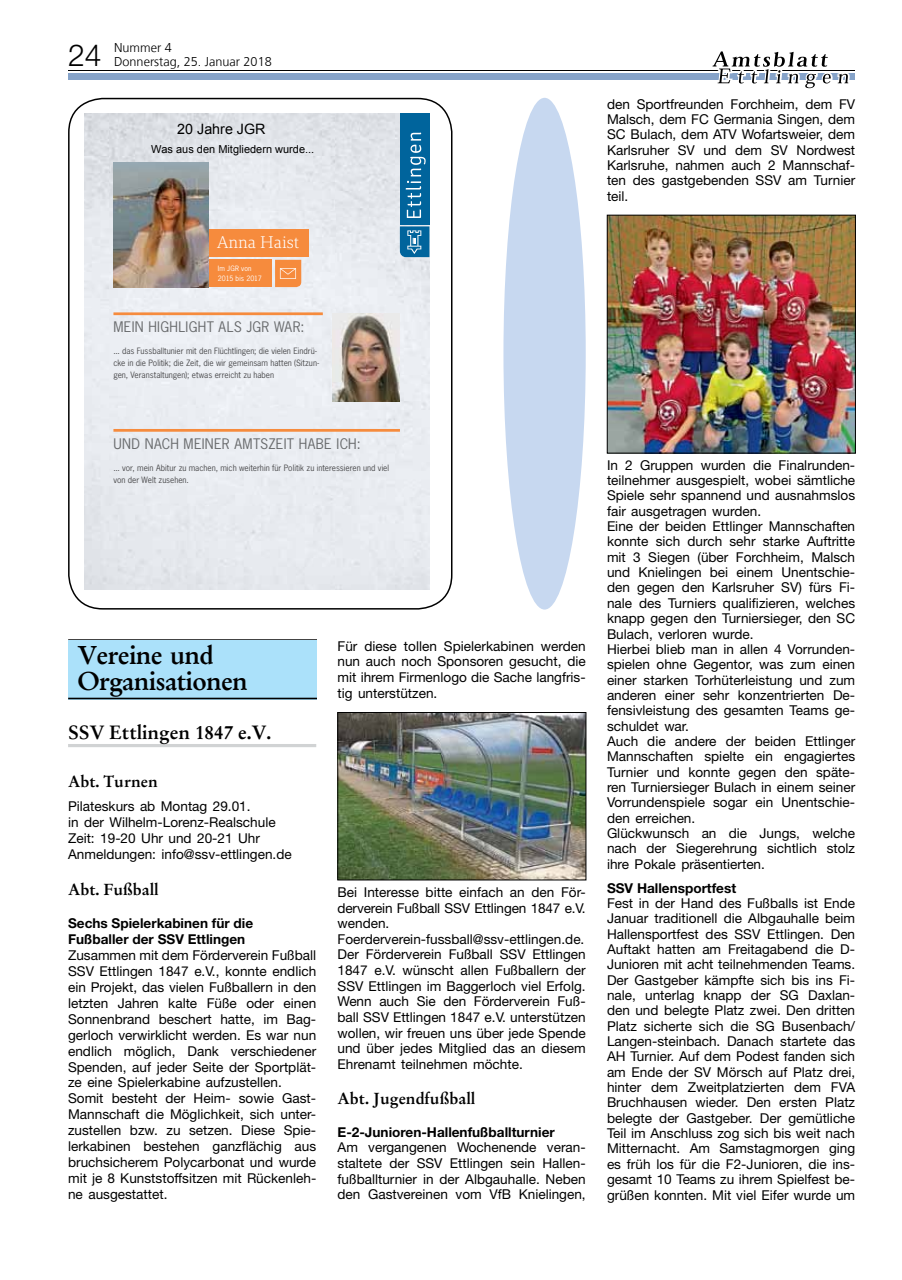
<style>
.page{position:relative;width:902px;height:1280px;background:#fff}
.page>*{position:absolute;margin:0;border:0;box-sizing:border-box;transform-origin:0 0}
.t1{font:300 30.3px "Helvetica Neue";color:#000}
.t2{font:700 25.65px/25.5px "Garamond Stempel BQ";color:#000}
.t3{font:700 19.2px "Stempel Garamond";color:#000}
.t4{font:300 17.25px "Brando";color:#fff}
.t5{font:700 16.05px "Stempel Garamond";color:#000}
.t6{font:14.25px "Arial";color:#000}
.t7{font:13.65px/15.3px "Helvetica Neue";color:#000}
.t8{font:700 13.65px/15.9px "Helvetica Neue";color:#000}
.t9{font:13.65px "News Gothic Std";letter-spacing:.025em;color:#686a6c}
.t10{font:300 12.75px/14.7px "Frutiger";color:#000}
.t11{font:10.95px "Arial";color:#000}
.t12{font:8.25px/11.9px "News Gothic Std";color:#4d4d4f}
.t13{font:6.9px/9.6px "News Gothic Std";letter-spacing:.015em;color:#fff}
</style>
<div class="page">
<hr style="left:68px;top:70px;width:786px;height:1px;background:#000">
<div style="left:68px;top:73px;width:786px;height:6px;background:#86a3c9"></div>
<svg style="left:712px;top:51px;width:140px;height:38px"></svg>
<hr style="left:68px;top:744px;width:248px;height:3px;background:#d1d3d4">
<hr style="left:68px;top:639px;width:248px;height:1px;background:#000">
<div style="left:68px;top:640px;width:248px;height:59px;background:#abe1fa"></div>
<hr style="left:68px;top:698px;width:248px;height:1px;background:#000">
<img style="left:339px;top:714px;width:245px;height:164px">
<div style="left:337px;top:712px;width:249px;height:168px;border:1px solid #000"></div>
<img style="left:609px;top:217px;width:244px;height:234px">
<div style="left:607px;top:215px;width:248px;height:238px;border:1px solid #000"></div>
<div style="left:68px;top:98px;width:384px;height:512px;border:2px solid #000;border-radius:34px"></div>
<img style="left:85px;top:113px;width:344px;height:476px">
<div style="left:400px;top:113px;width:29px;height:112px;background:#00649c"></div>
<svg style="left:400px;top:226px;width:29px;height:31px"></svg>
<svg style="left:405px;top:133px;width:20px;height:85px"></svg>
<div style="left:209px;top:229px;width:100px;height:27px;background:#f68b3d"></div>
<svg style="left:275px;top:260px;width:26px;height:27px"></svg>
<div style="left:209px;top:260px;width:62px;height:27px;background:#f68b3d"></div>
<img style="left:113px;top:163px;width:96px;height:124px">
<hr style="left:113px;top:312px;width:210px;height:3px;background:#f68b3d">
<hr style="left:113px;top:429px;width:287px;height:3px;background:#f68b3d">
<img style="left:332px;top:313px;width:68px;height:89px">
<div style="left:503px;top:98px;width:82px;height:512px;background:#c7d8f0;border-radius:50%"></div>
<h1 class="t1" style="left:68px;top:37px;width:35px">24</h1>
<p class="t10" style="left:114px;top:40px;width:159px">Nummer 4<br>Donnerstag, 25. Januar 2018</p>
<p class="t6" style="left:177px;top:120px;width:90px">20 Jahre JGR</p>
<p class="t11" style="left:151px;top:142px;width:165px">Was aus den Mitgliedern wurde...</p>
<p class="t4" style="left:217px;top:236px;width:84px">Anna Haist</p>
<p class="t13" style="left:218px;top:264px;width:45px">Im JGR von<br>2015 bis 2017</p>
<p class="t9" style="left:113px;top:321px;width:192px">MEIN HIGHLIGHT ALS JGR WAR:</p>
<p class="t12" style="left:113px;top:346px;width:207px">... das Fussballtunier mit den Flüchtlingen; die vielen Eindrü&shy;cke in die Politik; die Zeit, die wir gemeinsam hatten (Sitzun&shy;gen, Veranstaltungen); etwas erreicht zu haben</p>
<p class="t7" style="left:607px;top:96px;width:250px;text-align:justify">den Sportfreunden Forchheim, dem FV Malsch, dem FC Germania Singen, dem SC Bulach, dem ATV Wofartsweier, dem Karlsruher SV und dem SV Nordwest Karlsruhe, nahmen auch 2 Mannschaf&shy;ten des gastgebenden SSV am Turnier teil.</p>
<p class="t9" style="left:113px;top:438px;width:249px">UND NACH MEINER AMTSZEIT HABE ICH:</p>
<p class="t12" style="left:113px;top:463px;width:277px">... vor, mein Abitur zu machen, mich weiterhin für Politik zu interessieren und viel von der Welt zusehen.</p>
<h2 class="t2" style="left:78px;top:643px;width:171px">Vereine und<br>Organisationen</h2>
<h3 class="t3" style="left:68px;top:720px;width:205px">SSV Ettlingen 1847 e.V.</h3>
<p class="t5" style="left:68px;top:771px;width:91px">Abt. Turnen</p>
<p class="t7" style="left:68px;top:798px;width:225px;line-height:15.9px">Pilateskurs ab Montag 29.01.<br>in der Wilhelm-Lorenz-Realschule Zeit: 19-20 Uhr und 20-21 Uhr Anmeldungen: info@ssv-ettlingen.de</p>
<p class="t5" style="left:68px;top:879px;width:92px">Abt. Fußball</p>
<p class="t8" style="left:68px;top:915px;width:186px">Sechs Spielerkabinen für die<br>Fußballer der SSV Ettlingen</p>
<p class="t7" style="left:68px;top:947px;width:250px;line-height:15.9px">Zusammen mit dem Förderverein Fußball SSV Ettlingen 1847 e.V., konnte endlich ein Projekt, das vielen Fußballern in den letzten Jahren kalte Füße oder einen Sonnenbrand beschert hatte, im Bag&shy;gerloch verwirklicht werden. Es war nun endlich möglich, Dank verschiedener Spenden, auf jeder Seite der Sportplät&shy;ze eine Spielerkabine aufzustellen.<br>Somit besteht der Heim- sowie Gast-Mannschaft die Möglichkeit, sich unter&shy;zustellen bzw. zu setzen. Diese Spie&shy;lerkabinen bestehen ganzflächig aus bruchsicherem Polycarbonat und wurde mit je 8 Kunststoffsitzen mit Rückenleh&shy;ne ausgestattet.</p>
<p class="t7" style="left:337px;top:638px;width:250px;text-align:justify">Für diese tollen Spielerkabinen werden nun auch noch Sponsoren gesucht, die mit ihrem Firmenlogo die Sache langfris&shy;tig unterstützen.</p>
<p class="t7" style="left:337px;top:884px;width:250px">Bei Interesse bitte einfach an den För&shy;derverein Fußball SSV Ettlingen 1847 e.V. wenden.<br>Foerderverein-fussball@ssv-ettlingen.de.<br>Der Förderverein Fußball SSV Ettlingen 1847 e.V. wünscht allen Fußballern der SSV Ettlingen im Baggerloch viel Erfolg.<br>Wenn auch Sie den Förderverein Fuß&shy;ball SSV Ettlingen 1847 e.V. unterstützen wollen, wir freuen uns über jede Spende und über jedes Mitglied das an diesem Ehrenamt teilnehmen möchte.</p>
<p class="t5" style="left:337px;top:1088px;width:139px">Abt. Jugendfußball</p>
<p class="t8" style="left:337px;top:1123px;width:219px">E-2-Junioren-Hallenfußballturnier</p>
<p class="t7" style="left:337px;top:1139px;width:250px;text-align:justify">Am vergangenen Wochenende veran&shy;staltete der SSV Ettlingen sein Hallen&shy;fußballturnier in der Albgauhalle. Neben den Gastvereinen vom VfB Knielingen,</p>
<p class="t7" style="left:607px;top:457px;width:250px">In 2 Gruppen wurden die Finalrunden&shy;teilnehmer ausgespielt, wobei sämtliche Spiele sehr spannend und ausnahmslos fair ausgetragen wurden.<br>Eine der beiden Ettlinger Mannschaften konnte sich durch sehr starke Auftritte mit 3 Siegen (über Forchheim, Malsch und Knielingen bei einem Unentschie&shy;den gegen den Karlsruher SV) fürs Fi&shy;nale des Turniers qualifizieren, welches knapp gegen den Turniersieger, den SC Bulach, verloren wurde.<br>Hierbei blieb man in allen 4 Vorrunden&shy;spielen ohne Gegentor, was zum einen einer starken Torhüterleistung und zum anderen einer sehr konzentrierten De&shy;fensivleistung des gesamten Teams ge&shy;schuldet war.<br>Auch die andere der beiden Ettlinger Mannschaften spielte ein engagiertes Turnier und konnte gegen den späte&shy;ren Turniersieger Bulach in einem seiner Vorrundenspiele sogar ein Unentschie&shy;den erreichen.<br>Glückwunsch an die Jungs, welche nach der Siegerehrung sichtlich stolz ihre Pokale präsentierten.</p>
<p class="t8" style="left:607px;top:879px;width:131px">SSV Hallensportfest</p>
<p class="t7" style="left:607px;top:895px;width:250px;text-align:justify">Fest in der Hand des Fußballs ist Ende Januar traditionell die Albgauhalle beim Hallensportfest des SSV Ettlingen. Den Auftakt hatten am Freitagabend die D-Junioren mit acht teilnehmenden Teams.<br>Der Gastgeber kämpfte sich bis ins Fi&shy;nale, unterlag knapp der SG Daxlan&shy;den und belegte Platz zwei. Den dritten Platz sicherte sich die SG Busenbach/ Langen-steinbach. Danach startete das AH Turnier. Auf dem Podest fanden sich am Ende der SV Mörsch auf Platz drei, hinter dem Zweitplatzierten dem FVA Bruchhausen wieder. Den ersten Platz belegte der Gastgeber. Der gemütliche Teil im Anschluss zog sich bis weit nach Mitternacht. Am Samstagmorgen ging es früh los für die F2-Junioren, die ins&shy;gesamt 10 Teams zu ihrem Spielfest be&shy;grüßen konnten. Mit viel Eifer wurde um</p>
</div>
